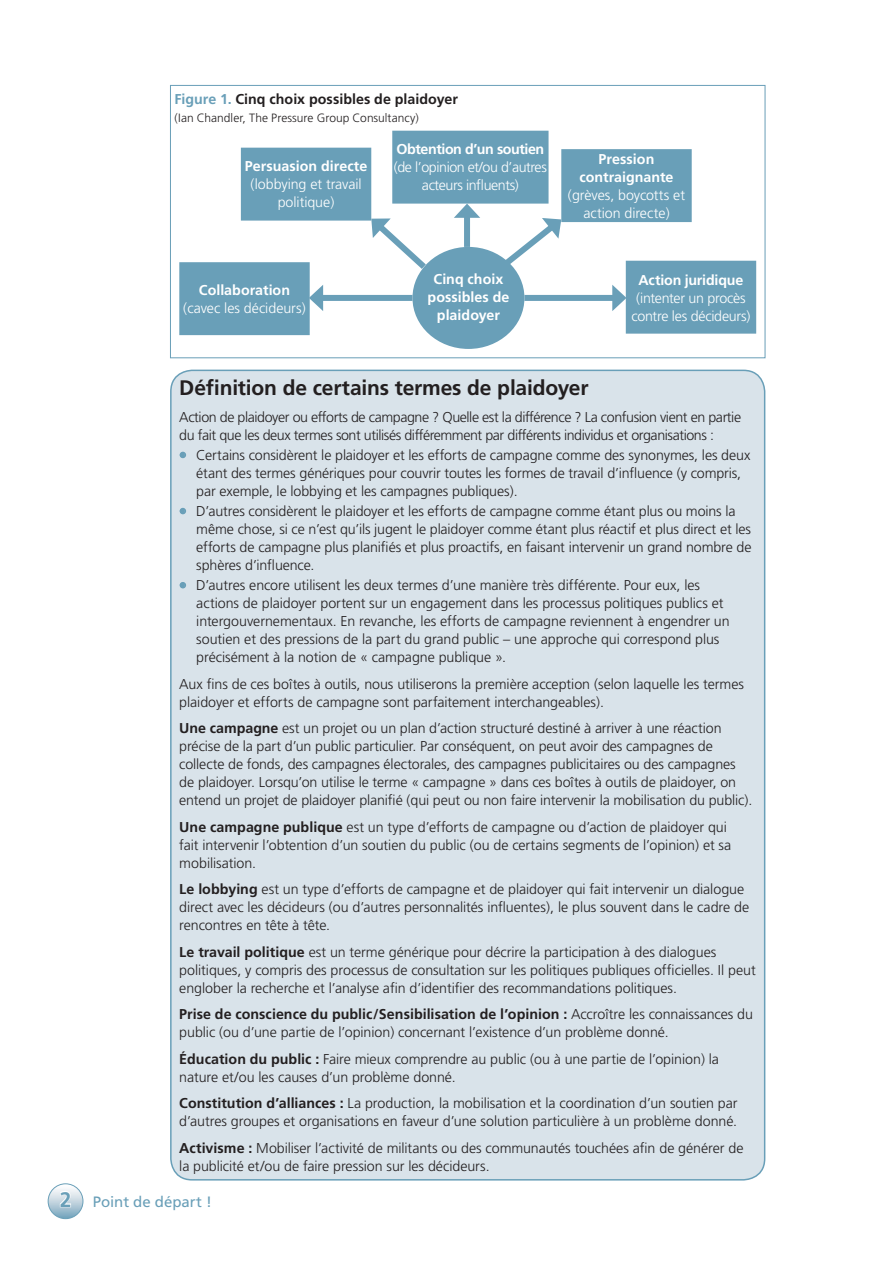
<style>
.page{position:relative;width:893px;height:1263px;background:#fff}
.page>*{position:absolute;margin:0;border:0;box-sizing:border-box;transform-origin:0 0}
.t1{font:700 21px "Frutiger";letter-spacing:-.01em;color:#231f20}
.t2{font:15px "Frutiger";color:#699fb8}
.t3{font:300 14.25px/18px "Frutiger";letter-spacing:-.005em;color:#231f20}
.t4{font:300 14.25px/18px "Frutiger";letter-spacing:-.03em;color:#231f20}
.t5{font:300 14.25px/18px "Frutiger";letter-spacing:-.01em;color:#fff;text-align:center}
.t6{font:700 14.25px/18px "Frutiger";color:#fff;text-align:center}
.t7{font:300 14.25px/18px "Frutiger";letter-spacing:-.03em;color:#fff;text-align:center}
.t8{font:700 14.25px "Frutiger";letter-spacing:.005em;color:#231f20}
.t9{font:700 14.25px "Frutiger";letter-spacing:-.03em;color:#fff}
.t10{font:300 12px "Frutiger";color:#231f20}
.s1{color:#699fb8}
.s2{font-weight:700}
.s3{font-weight:700;font-size:21px}
</style>
<div class="page">
<svg style="left:48px;top:1184px;width:35px;height:34px"></svg>
<div style="left:48px;top:1184px;width:35px;height:35px;border:1px solid #699fb8;border-radius:50%"></div>
<svg style="left:59px;top:1190px;width:13px;height:18px"></svg>
<div style="left:171px;top:370px;width:594px;height:810px;background:#d9e3ea;border-radius:21px"></div>
<svg style="left:180px;top:452px;width:6px;height:6px"></svg>
<svg style="left:180px;top:508px;width:6px;height:6px"></svg>
<svg style="left:180px;top:582px;width:6px;height:6px"></svg>
<div style="left:180px;top:263px;width:129px;height:71px;background:#699fb8"></div>
<div style="left:179px;top:262px;width:131px;height:73px;border:2px solid #699fb8"></div>
<div style="left:626px;top:261px;width:129px;height:72px;background:#699fb8"></div>
<div style="left:626px;top:261px;width:130px;height:73px;border:2px solid #699fb8"></div>
<div style="left:393px;top:131px;width:155px;height:72px;background:#699fb8"></div>
<div style="left:392px;top:131px;width:157px;height:73px;border:2px solid #699fb8"></div>
<div style="left:242px;top:148px;width:129px;height:72px;background:#699fb8"></div>
<div style="left:241px;top:148px;width:130px;height:73px;border:2px solid #699fb8"></div>
<div style="left:562px;top:150px;width:129px;height:71px;background:#699fb8"></div>
<div style="left:561px;top:149px;width:131px;height:73px;border:2px solid #699fb8"></div>
<div style="left:412px;top:247px;width:112px;height:102px;background:#699fb8;border-radius:50%"></div>
<div style="left:464px;top:212px;width:6px;height:35px;background:#699fb8"></div>
<svg style="left:454px;top:204px;width:26px;height:14px"></svg>
<svg style="left:494px;top:217px;width:69px;height:58px"></svg>
<svg style="left:369px;top:216px;width:63px;height:59px"></svg>
<div style="left:524px;top:295px;width:94px;height:6px;background:#699fb8"></div>
<svg style="left:612px;top:285px;width:14px;height:26px"></svg>
<div style="left:318px;top:295px;width:94px;height:6px;background:#699fb8"></div>
<svg style="left:309px;top:285px;width:14px;height:26px"></svg>
<div style="left:170px;top:85px;width:595px;height:273px;border:1px solid #699fb8"></div>
<p class="t8" style="left:174px;top:91px;width:285px"><span class="s1">Figure 1.</span> Cinq choix possibles de plaidoyer</p>
<p class="t10" style="left:174px;top:111px;width:246px">(Ian Chandler, The Pressure Group Consultancy)</p>
<p class="t6" style="left:245px;top:158px;width:124px">Persuasion directe</p>
<p class="t5" style="left:251px;top:176px;width:113px">(lobbying et travail politique)</p>
<p class="t6" style="left:199px;top:281px;width:93px">Collaboration</p>
<p class="t5" style="left:183px;top:299px;width:124px">(cavec les décideurs)</p>
<p class="t9" style="left:396px;top:141px;width:149px">Obtention d’un soutien</p>
<p class="t7" style="left:394px;top:159px;width:154px">(de l’opinion et/ou d’autres acteurs influents)</p>
<p class="t6" style="left:427px;top:270px;width:83px">Cinq choix possibles de plaidoyer</p>
<p class="t6" style="left:579px;top:150px;width:96px">Pression contraignante</p>
<p class="t5" style="left:568px;top:186px;width:119px">(grèves, boycotts et action directe)</p>
<p class="t6" style="left:639px;top:271px;width:106px">Action juridique</p>
<p class="t5" style="left:631px;top:289px;width:121px">(intenter un procès contre les décideurs)</p>
<h1 class="t1" style="left:179px;top:376px;width:411px">Définition de certains termes de plaidoyer</h1>
<p class="t4" style="left:179px;top:408px;width:563px">Action de plaidoyer ou efforts de campagne ? Quelle est la différence ? La confusion vient en partie du fait que les deux termes sont utilisés différemment par différents individus et organisations :</p>
<p class="t3" style="left:196px;top:446px;width:556px;text-indent:-17px"><span class="s1">•</span> Certains considèrent le plaidoyer et les efforts de campagne comme des synonymes, les deux étant des termes génériques pour couvrir toutes les formes de travail d’influence (y compris, par exemple, le lobbying et les campagnes publiques).</p>
<p class="t3" style="left:196px;top:502px;width:557px;text-indent:-17px"><span class="s1">•</span> D’autres considèrent le plaidoyer et les efforts de campagne comme étant plus ou moins la même chose, si ce n’est qu’ils jugent le plaidoyer comme étant plus réactif et plus direct et les efforts de campagne plus planifiés et plus proactifs, en faisant intervenir un grand nombre de sphères d’influence.</p>
<p class="t3" style="left:196px;top:576px;width:535px;text-indent:-17px"><span class="s1">•</span> D’autres encore utilisent les deux termes d’une manière très différente. Pour eux, les actions de plaidoyer portent sur un engagement dans les processus politiques publics et intergouvernementaux. En revanche, les efforts de campagne reviennent à engendrer un soutien et des pressions de la part du grand public – une approche qui correspond plus précisément à la notion de « campagne publique ».</p>
<p class="t3" style="left:179px;top:675px;width:566px">Aux fins de ces boîtes à outils, nous utiliserons la première acception (selon laquelle les termes plaidoyer et efforts de campagne sont parfaitement interchangeables).</p>
<p class="t3" style="left:179px;top:719px;width:575px"><span class="s2">Une campagne</span> est un projet ou un plan d’action structuré destiné à arriver à une réaction précise de la part d’un public particulier. Par conséquent, on peut avoir des campagnes de collecte de fonds, des campagnes électorales, des campagnes publicitaires ou des campagnes de plaidoyer. Lorsqu’on utilise le terme « campagne » dans ces boîtes à outils de plaidoyer, on entend un projet de plaidoyer planifié (qui peut ou non faire intervenir la mobilisation du public).</p>
<p class="t3" style="left:179px;top:818px;width:554px"><span class="s2">Une campagne publique</span> est un type d’efforts de campagne ou d’action de plaidoyer qui fait intervenir l’obtention d’un soutien du public (ou de certains segments de l’opinion) et sa mobilisation.</p>
<p class="t3" style="left:179px;top:880px;width:571px"><span class="s2">Le lobbying</span> est un type d’efforts de campagne et de plaidoyer qui fait intervenir un dialogue direct avec les décideurs (ou d’autres personnalités influentes), le plus souvent dans le cadre de rencontres en tête à tête.</p>
<p class="t3" style="left:179px;top:943px;width:578px"><span class="s2">Le travail politique</span> est un terme générique pour décrire la participation à des dialogues politiques, y compris des processus de consultation sur les politiques publiques officielles. Il peut englober la recherche et l’analyse afin d’identifier des recommandations politiques.</p>
<p class="t3" style="left:179px;top:1005px;width:575px"><span class="s2">Prise de conscience du public/Sensibilisation de l’opinion :</span> Accroître les connaissances du public (ou d’une partie de l’opinion) concernant l’existence d’un problème donné.</p>
<p class="t3" style="left:179px;top:1050px;width:541px"><span class="s2">Éducation du public :</span> Faire mieux comprendre au public (ou à une partie de l’opinion) la nature et/ou les causes d’un problème donné.</p>
<p class="t3" style="left:179px;top:1094px;width:560px"><span class="s2">Constitution d’alliances :</span> La production, la mobilisation et la coordination d’un soutien par d’autres groupes et organisations en faveur d’une solution particulière à un problème donné.</p>
<p class="t3" style="left:179px;top:1139px;width:566px"><span class="s2">Activisme :</span> Mobiliser l’activité de militants ou des communautés touchées afin de générer de la publicité et/ou de faire pression sur les décideurs.</p>
<p class="t2" style="left:60px;top:1193px;width:154px"><span class="s3">2</span> Point de départ !</p>
</div>
